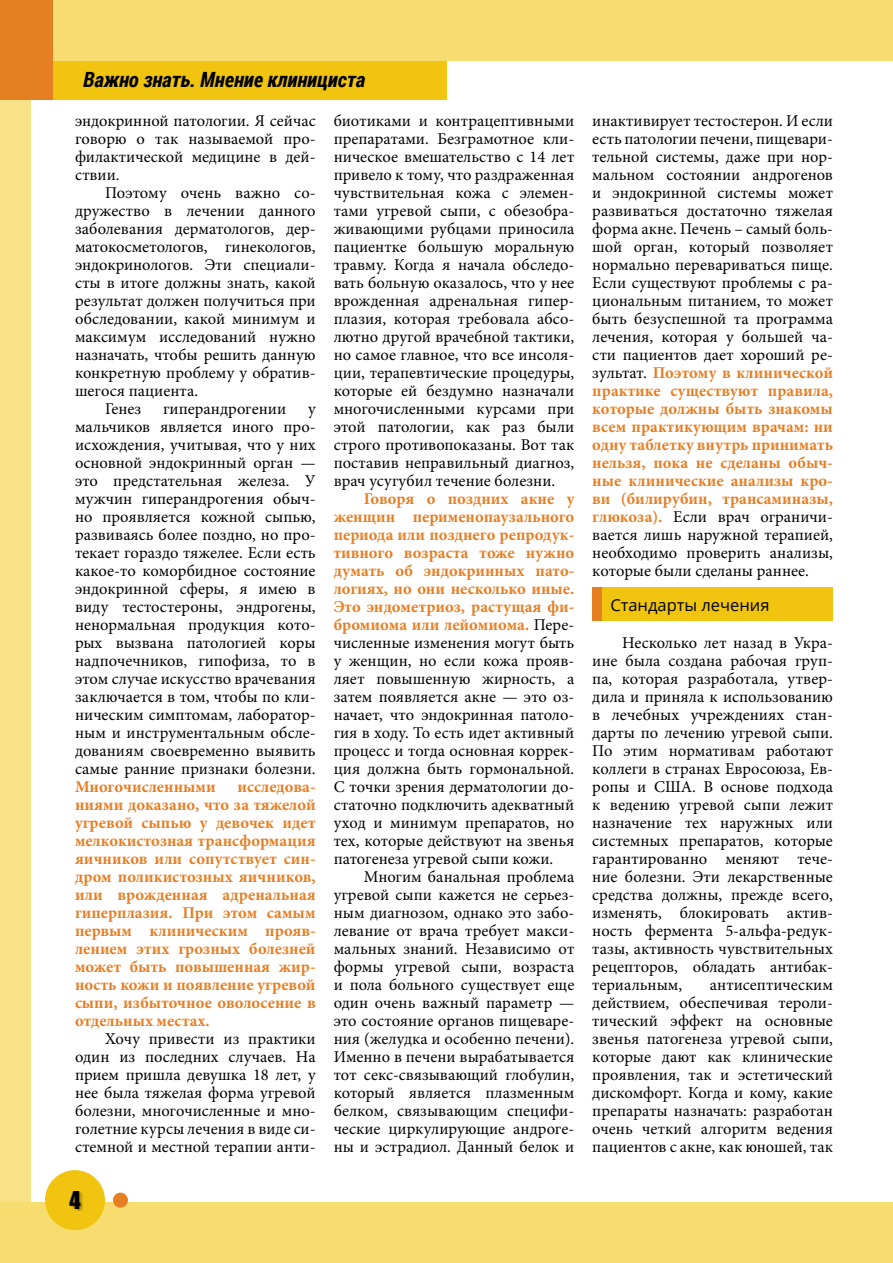
<style>
.page{position:relative;width:893px;height:1263px;background:#fff}
.page>*{position:absolute;margin:0;border:0;box-sizing:border-box;transform-origin:0 0}
.t1{font:22.5px "Impact";color:#000}
.t2{font:italic 700 21px "Roboto Condensed";color:#000}
.t3{font:16.5px/18px "Minion Pro";color:#000;text-align:justify}
.t4{font:700 16.5px/18px "Minion Pro";color:#e67e22;text-align:justify}
.t5{font:16.5px "Open Sans";color:#000}
.s1{font-weight:700;color:#e67e22}
</style>
<div class="page">
<div style="left:30px;top:60px;width:416px;height:39px;background:#f1c40f"></div>
<div style="left:0;top:0;width:30px;height:1263px;background:#f8e187"></div>
<div style="left:0;top:1203px;width:893px;height:60px;background:#f7dc6f"></div>
<div style="left:0;top:0;width:893px;height:60px;background:#f7dc6f"></div>
<div style="left:0;top:0;width:52px;height:99px;background:#e67e22"></div>
<div style="left:592px;top:587px;width:241px;height:34px;background:#f1c40f"></div>
<div style="left:592px;top:587px;width:10px;height:34px;background:#e67e22"></div>
<div style="left:45px;top:1170px;width:60px;height:60px;background:#f1c40f;border-radius:50%"></div>
<div style="left:70px;top:1191px;width:13px;height:20px;background:#000;opacity:.3"></div>
<div style="left:113px;top:1193px;width:15px;height:15px;background:#e67e22;border-radius:50%"></div>
<p class="t2" style="left:83px;top:65px;width:283px">Важно знать. Мнение клинициста</p>
<p class="t3" style="left:75px;top:112px;width:242px">эндокринной патологии. Я сейчас говорю о так называемой про&shy;филактической медицине в дей&shy;ствии.</p>
<p class="t3" style="left:105px;top:184px;width:212px">Поэтому очень важно со-</p>
<p class="t3" style="left:75px;top:202px;width:242px">дружество в лечении данного</p>
<p class="t3" style="left:75px;top:220px;width:242px">заболевания дерматологов, дер-</p>
<p class="t3" style="left:75px;top:238px;width:242px">матокосметологов, гинекологов,</p>
<p class="t3" style="left:75px;top:256px;width:242px">эндокринологов. Эти специали-</p>
<p class="t3" style="left:75px;top:274px;width:242px">сты в итоге должны знать, какой</p>
<p class="t3" style="left:75px;top:292px;width:242px">результат должен получиться при</p>
<p class="t3" style="left:75px;top:310px;width:242px">обследовании, какой минимум и</p>
<p class="t3" style="left:75px;top:328px;width:242px">максимум исследований нужно</p>
<p class="t3" style="left:75px;top:346px;width:242px">назначать, чтобы решить данную</p>
<p class="t3" style="left:75px;top:364px;width:242px">конкретную проблему у обратив-</p>
<p class="t3" style="left:75px;top:382px;width:125px">шегося пациента.</p>
<p class="t3" style="left:105px;top:400px;width:38px">Генез</p>
<p class="t3" style="left:163px;top:400px;width:125px">гиперандрогении</p>
<p class="t3" style="left:334px;top:112px;width:242px">биотиками и контрацептивными препаратами. Безграмотное кли&shy;ническое вмешательство с 14 лет привело к тому, что раздраженная чувствительная кожа с элемен&shy;тами угревой сыпи, с обезобра&shy;живающими рубцами приносила пациентке большую моральную травму. Когда я начала обследо&shy;вать больную оказалось, что у нее врожденная адренальная гипер&shy;плазия, которая требовала абсо&shy;лютно другой врачебной тактики, но самое главное, что все инсоля&shy;ции, терапевтические процедуры, которые ей бездумно назначали многочисленными курсами при этой патологии, как раз были строго противопоказаны. Вот так поставив неправильный диагноз, врач усугубил течение болезни.</p>
<p class="t3" style="left:334px;top:490px;width:242px;text-indent:30px"><span class="s1">Говоря о поздних акне у женщин перименопаузального периода или позднего репродук&shy;тивного возраста тоже нужно думать об эндокринных пато&shy;логиях, но они несколько иные.<br>Это эндометриоз, растущая фи&shy;бромиома или лейомиома.</span> Пере&shy;численные изменения могут быть у женщин, но если кожа прояв&shy;ляет повышенную жирность, а затем появляется акне — это оз&shy;начает, что эндокринная патоло&shy;гия в ходу. То есть идет активный процесс и тогда основная коррек&shy;ция должна быть гормональной.<br>С точки зрения дерматологии до&shy;статочно подключить адекватный уход и минимум препаратов, но тех, которые действуют на звенья патогенеза угревой сыпи кожи.</p>
<p class="t3" style="left:334px;top:868px;width:242px;text-indent:30px">Многим банальная проблема угревой сыпи кажется не серьез&shy;ным диагнозом, однако это забо&shy;левание от врача требует макси&shy;мальных знаний. Независимо от формы угревой сыпи, возраста и пола больного существует еще один очень важный параметр — это состояние органов пищеваре&shy;ния (желудка и особенно печени).<br>Именно в печени вырабатывается тот секс-связывающий глобулин, который является плазменным белком, связывающим специфи&shy;ческие циркулирующие андроге&shy;ны и эстрадиол. Данный белок и</p>
<p class="t3" style="left:75px;top:400px;width:242px;text-indent:233px">у мальчиков является иного про&shy;исхождения, учитывая, что у них основной эндокринный орган — это предстательная железа. У мужчин гиперандрогения обыч&shy;но проявляется кожной сыпью, развиваясь более поздно, но про&shy;текает гораздо тяжелее. Если есть какое-то коморбидное состояние эндокринной сферы, я имею в виду тестостероны, эндрогены, ненормальная продукция кото&shy;рых вызвана патологией коры надпочечников, гипофиза, то в этом случае искусство врачевания заключается в том, чтобы по кли&shy;ническим симптомам, лаборатор&shy;ным и инструментальным обсле&shy;дованиям своевременно выявить самые ранние признаки болезни.</p>
<p class="t4" style="left:75px;top:778px;width:142px">Многочисленными</p>
<p class="t4" style="left:75px;top:778px;width:242px;text-indent:162px">исследова&shy;ниями доказано, что за тяжелой угревой сыпью у девочек идет мелкокистозная трансформация яичников или сопутствует син&shy;дром поликистозных яичников, или врожденная адренальная гиперплазия. При этом самым первым клиническим прояв&shy;лением этих грозных болезней может быть повышенная жир&shy;ность кожи и появление угревой сыпи, избыточное оволосение в отдельных местах.</p>
<p class="t3" style="left:75px;top:1030px;width:242px;text-indent:30px">Хочу привести из практики один из последних случаев. На прием пришла девушка 18 лет, у нее была тяжелая форма угревой болезни, многочисленные и мно&shy;голетние курсы лечения в виде си&shy;стемной и местной терапии анти-</p>
<h1 class="t1" style="left:69px;top:1182px;width:13px">4</h1>
<p class="t3" style="left:592px;top:112px;width:242px">инактивирует тестостерон. И если есть патологии печени, пищевари&shy;тельной системы, даже при нор&shy;мальном состоянии андрогенов и эндокринной системы может развиваться достаточно тяжелая форма акне. Печень – самый боль&shy;шой орган, который позволяет нормально перевариваться пище.<br>Если существуют проблемы с ра&shy;циональным питанием, то может быть безуспешной та программа лечения, которая у большей ча&shy;сти пациентов дает хороший ре&shy;зультат. <span class="s1">Поэтому в клинической практике существуют правила, которые должны быть знакомы всем практикующим врачам: ни одну таблетку внутрь принимать нельзя, пока не сделаны обыч&shy;ные клинические анализы кро&shy;ви (билирубин, трансаминазы, глюкоза).</span> Если врач ограничи&shy;вается лишь наружной терапией, необходимо проверить анализы, которые были сделаны раннее.</p>
<p class="t3" style="left:622px;top:589px;width:212px;line-height:36px">Стандарты л ения<br>Несколько лет назад в Укра-</p>
<p class="t3" style="left:592px;top:652px;width:242px">ине была создана рабочая груп&shy;па, которая разработала, утвер&shy;дила и приняла к использованию в лечебных учреждениях стан&shy;дарты по лечению угревой сыпи.<br>По этим нормативам работают коллеги в странах Евросоюза, Ев&shy;ропы и США. В основе подхода к ведению угревой сыпи лежит назначение тех наружных или системных препаратов, которые гарантированно меняют тече&shy;ние болезни. Эти лекарственные средства должны, прежде всего, изменять, блокировать актив&shy;ность фермента 5-альфа-редук&shy;тазы, активность чувствительных рецепторов, обладать антибак&shy;териальным,</p>
<p class="t5" style="left:610px;top:593px;width:161px">Стандарты лечения</p>
<p class="t3" style="left:592px;top:976px;width:242px;text-indent:118px">антисептическим действием, обеспечивая тероли&shy;тический эффект на основные звенья патогенеза угревой сыпи, которые дают как клинические проявления, так и эстетический дискомфорт. Когда и кому, какие препараты назначать: разработан очень четкий алгоритм ведения пациентов с акне, как юношей, так</p>
</div>
